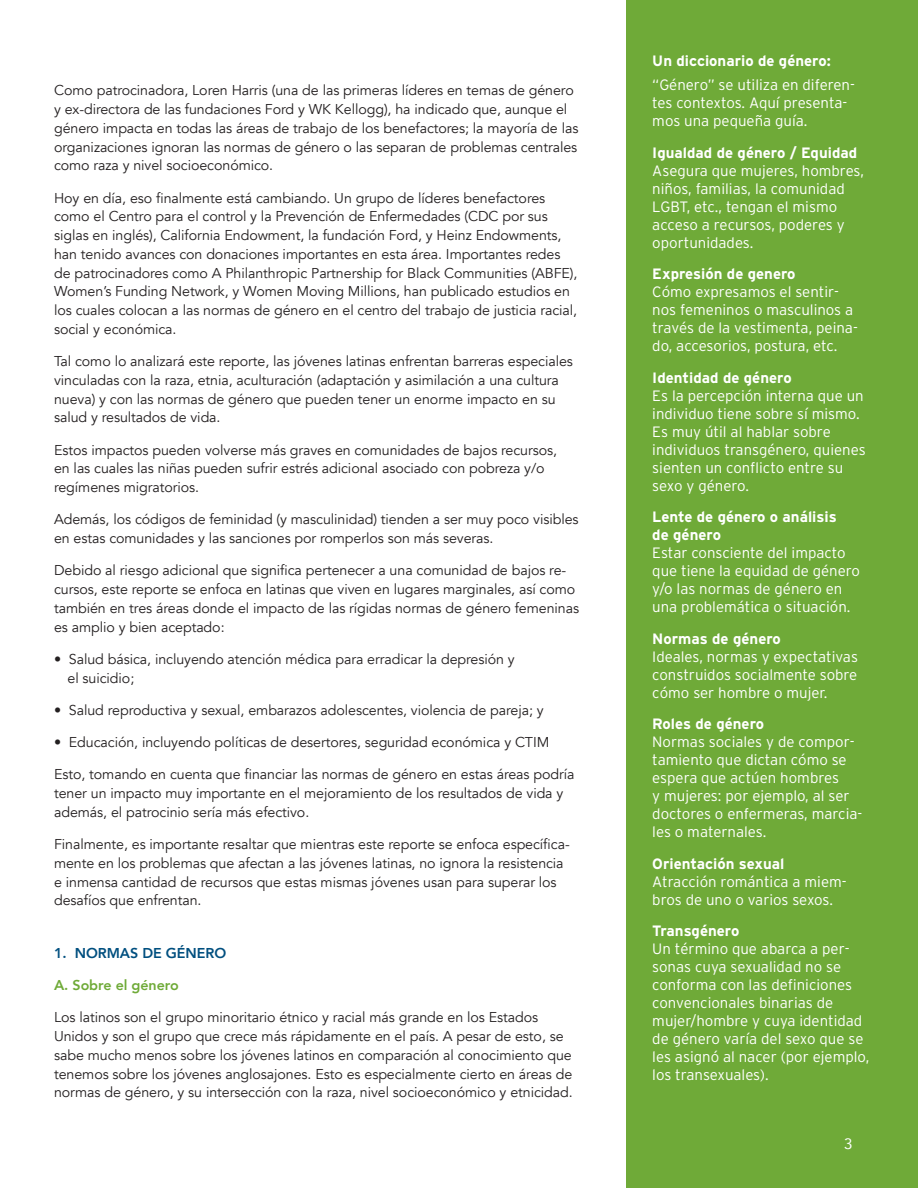
<style>
.page{position:relative;width:918px;height:1188px;background:#fff}
.page>*{position:absolute;margin:0;border:0;box-sizing:border-box;transform-origin:0 0}
.sidebar{font:300 15px/18px "Interstate";color:#fff}
.t1{font:15px "Avenir";color:#fff}
.t2{font:14.25px/18.8px "Avenir";letter-spacing:-.005em;color:#231f20}
.t3{font:800 14.25px "Avenir";letter-spacing:-.005em;color:#004f7f}
.t4{font:800 14.25px "Avenir";letter-spacing:-.005em;color:#6faa38}
.s1{font-weight:700}
</style>
<div class="page">
<div style="left:626px;top:0;width:292px;height:1188px;background:#6faa38"></div>
<p class="t2" style="left:54px;top:81px;width:526px">Como patrocinadora, Loren Harris (una de las primeras líderes en temas de género y ex-directora de las fundaciones Ford y WK Kellogg), ha indicado que, aunque el género impacta en todas las áreas de trabajo de los benefactores; la mayoría de las organizaciones ignoran las normas de género o las separan de problemas centrales como raza y nivel socioeconómico.</p>
<p class="t2" style="left:54px;top:188px;width:525px">Hoy en día, eso finalmente está cambiando. Un grupo de líderes benefactores como el Centro para el control y la Prevención de Enfermedades (CDC por sus siglas en inglés), California Endowment, la fundación Ford, y Heinz Endowments, han tenido avances con donaciones importantes en esta área. Importantes redes de patrocinadores como A Philanthropic Partnership for Black Communities (ABFE), Women’s Funding Network, y Women Moving Millions, han publicado estudios en los cuales colocan a las normas de género en el centro del trabajo de justicia racial, social y económica.</p>
<p class="t2" style="left:54px;top:352px;width:520px">Tal como lo analizará este reporte, las jóvenes latinas enfrentan barreras especiales vinculadas con la raza, etnia, aculturación (adaptación y asimilación a una cultura nueva) y con las normas de género que pueden tener un enorme impacto en su salud y resultados de vida.</p>
<p class="t2" style="left:54px;top:440px;width:505px">Estos impactos pueden volverse más graves en comunidades de bajos recursos, en las cuales las niñas pueden sufrir estrés adicional asociado con pobreza y/o regímenes migratorios.</p>
<p class="t2" style="left:54px;top:510px;width:526px">Además, los códigos de feminidad (y masculinidad) tienden a ser muy poco visibles en estas comunidades y las sanciones por romperlos son más severas.</p>
<p class="t2" style="left:54px;top:561px;width:527px">Debido al riesgo adicional que significa pertenecer a una comunidad de bajos re&shy;cursos, este reporte se enfoca en latinas que viven en lugares marginales, así como también en tres áreas donde el impacto de las rígidas normas de género femeninas es amplio y bien aceptado:</p>
<p class="t2" style="left:68px;top:650px;width:449px;text-indent:-14px">• Salud básica, incluyendo atención médica para erradicar la depresión y el suicidio;</p>
<p class="t2" style="left:54px;top:701px;width:491px">• Salud reproductiva y sexual, embarazos adolescentes, violencia de pareja; y</p>
<p class="t2" style="left:54px;top:733px;width:497px">• Educación, incluyendo políticas de desertores, seguridad económica y CTIM</p>
<p class="t2" style="left:54px;top:765px;width:522px">Esto, tomando en cuenta que financiar las normas de género en estas áreas podría tener un impacto muy importante en el mejoramiento de los resultados de vida y además, el patrocinio sería más efectivo.</p>
<p class="t2" style="left:54px;top:835px;width:517px">Finalmente, es importante resaltar que mientras este reporte se enfoca específica&shy;mente en los problemas que afectan a las jóvenes latinas, no ignora la resistencia e inmensa cantidad de recursos que estas mismas jóvenes usan para superar los desafíos que enfrentan.</p>
<p class="t3" style="left:54px;top:942px;width:174px">1. NORMAS DE GÉNERO</p>
<p class="t4" style="left:54px;top:974px;width:126px">A. Sobre el género</p>
<p class="t2" style="left:54px;top:1008px;width:520px">Los latinos son el grupo minoritario étnico y racial más grande en los Estados Unidos y son el grupo que crece más rápidamente en el país. A pesar de esto, se sabe mucho menos sobre los jóvenes latinos en comparación al conocimiento que tenemos sobre los jóvenes anglosajones. Esto es especialmente cierto en áreas de normas de género, y su intersección con la raza, nivel socioeconómico y etnicidad.</p>
<p class="sidebar" style="left:652px;top:49px;width:204px;line-height:24px"><span class="s1">Un diccionario de género: </span>“Género” se utiliza en diferen-</p>
<p class="sidebar" style="left:652px;top:94px;width:196px">tes contextos. Aquí presenta&shy;mos una pequeña guía.</p>
<p class="sidebar" style="left:652px;top:143px;width:213px"><span class="s1">Igualdad de género / Equidad<br></span>Asegura que mujeres, hombres, niños, familias, la comunidad<br>LGBT, etc., tengan el mismo acceso a recursos, poderes y oportunidades.</p>
<p class="sidebar" style="left:652px;top:265px;width:207px"><span class="s1">Expresión de genero<br></span>Cómo expresamos el sentir&shy;nos femeninos o masculinos a través de la vestimenta, peina&shy;do, accesorios, postura, etc.</p>
<p class="sidebar" style="left:652px;top:368px;width:215px"><span class="s1">Identidad de género<br></span>Es la percepción interna que un individuo tiene sobre sí mismo.<br>Es muy útil al hablar sobre individuos transgénero, quienes sienten un conflicto entre su sexo y género.</p>
<p class="sidebar" style="left:652px;top:508px;width:209px"><span class="s1">Lente de género o análisis<br>de género<br></span>Estar consciente del impacto que tiene la equidad de género y/o las normas de género en una problemática o situación.</p>
<p class="sidebar" style="left:652px;top:629px;width:207px"><span class="s1">Normas de género<br></span>Ideales, normas y expectativas construidos socialmente sobre cómo ser hombre o mujer.</p>
<p class="sidebar" style="left:652px;top:715px;width:212px"><span class="s1">Roles de género<br></span>Normas sociales y de compor&shy;tamiento que dictan cómo se espera que actúen hombres<br>y mujeres: por ejemplo, al ser doctores o enfermeras, marcia&shy;les o maternales.</p>
<p class="sidebar" style="left:652px;top:854px;width:196px"><span class="s1">Orientación sexual<br></span>Atracción romántica a miem&shy;bros de uno o varios sexos.</p>
<p class="sidebar" style="left:652px;top:922px;width:218px"><span class="s1">Transgénero<br></span>Un término que abarca a per&shy;sonas cuya sexualidad no se conforma con las definiciones convencionales binarias de mujer/hombre y cuya identidad de género varía del sexo que se les asignó al nacer (por ejemplo, los transexuales).</p>
<p class="t1" style="left:844px;top:1132px;width:10px">3</p>
</div>
